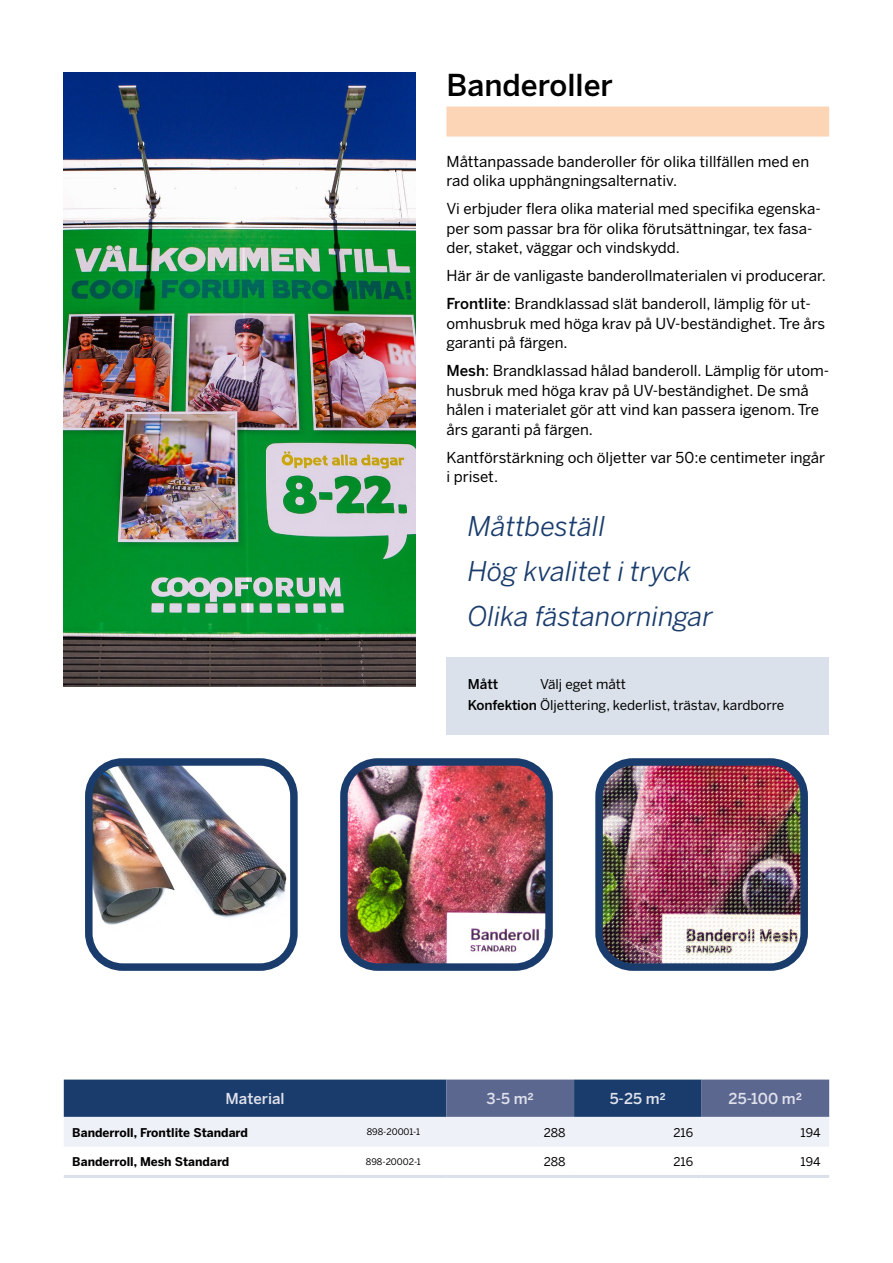
<style>
.page{position:relative;width:893px;height:1263px;background:#fff}
.page>*{position:absolute;margin:0;border:0;box-sizing:border-box;transform-origin:0 0}
.Produktnamn{font:500 30px "Benton Sans";color:#000}
.Argument{font:italic 27px "Benton Sans";color:#193c6c}
.Produktbeskrivning{font:15px/19.5px "Benton Sans";color:#000}
.Tabell-rubrik-ställn{font:500 15px "Benton Sans";color:#dfe1eb}
.Produktfakta{font:13.5px "Benton Sans";color:#000}
.Produktfakta-2{font:500 13.5px "Benton Sans";color:#000}
.Generell-Storlek{font:700 12px "Benton Sans";color:#000}
.Genrell-Pris{font:12px "Benton Sans";color:#000}
.Generell-ArtNr{font:9px "Benton Sans";color:#000}
.s1{font-weight:500}
</style>
<div class="page">
<img style="left:604px;top:767px;width:195px;height:195px">
<div style="left:595px;top:758px;width:213px;height:213px;border:8px solid #193c6c;border-radius:34px"></div>
<img style="left:94px;top:767px;width:195px;height:158px">
<div style="left:85px;top:758px;width:213px;height:213px;border:8px solid #193c6c;border-radius:34px"></div>
<img style="left:349px;top:767px;width:195px;height:195px">
<div style="left:340px;top:758px;width:213px;height:213px;border:8px solid #193c6c;border-radius:34px"></div>
<svg style="left:64px;top:1079px;width:765px;height:68px;background:#8595b1"></svg>
<hr style="left:64px;top:1175px;width:276px;height:3px;background:#dbe1ea">
<hr style="left:340px;top:1175px;width:106px;height:3px;background:#dbe1ea">
<hr style="left:446px;top:1175px;width:128px;height:3px;background:#dbe1ea">
<hr style="left:574px;top:1175px;width:128px;height:3px;background:#dbe1ea">
<hr style="left:702px;top:1175px;width:127px;height:3px;background:#dbe1ea">
<div style="left:446px;top:107px;width:383px;height:30px;background:#fcd4b6"></div>
<div style="left:446px;top:657px;width:383px;height:56px;background:#dbe1ea"></div>
<div style="left:446px;top:678px;width:383px;height:56px;background:#dbe1ea"></div>
<img style="left:64px;top:72px;width:351px;height:614px">
<p class="Produktnamn" style="left:446px;top:67px;width:168px">Banderoller</p>
<p class="Produktbeskrivning" style="left:446px;top:152px;width:364px">Måttanpassade banderoller för olika tillfällen med en rad olika upphängningsalternativ.</p>
<p class="Produktbeskrivning" style="left:446px;top:199px;width:376px">Vi erbjuder flera olika material med specifika egenska&shy;per som passar bra för olika förutsättningar, tex fasa&shy;der, staket, väggar och vindskydd.</p>
<p class="Produktbeskrivning" style="left:446px;top:266px;width:381px">Här är de vanligaste banderollmaterialen vi producerar.</p>
<p class="Produktbeskrivning" style="left:446px;top:294px;width:380px"><span class="s1">Frontlite</span>: Brandklassad slät banderoll, lämplig för ut&shy;omhusbruk med höga krav på UV-beständighet. Tre års garanti på färgen.</p>
<p class="Produktbeskrivning" style="left:446px;top:361px;width:384px"><span class="s1">Mesh</span>: Brandklassad hålad banderoll. Lämplig för utom&shy;husbruk med höga krav på UV-beständighet. De små hålen i materialet gör att vind kan passera igenom. Tre års garanti på färgen.</p>
<p class="Produktbeskrivning" style="left:446px;top:448px;width:380px">Kantförstärkning och öljetter var 50:e centimeter ingår i priset.</p>
<p class="Argument" style="left:468px;top:510px;width:139px">Måttbeställ</p>
<p class="Argument" style="left:468px;top:555px;width:225px">Hög kvalitet i tryck</p>
<p class="Argument" style="left:468px;top:600px;width:247px">Olika fästanorningar</p>
<p class="Produktfakta-2" style="left:468px;top:676px;width:32px">Mått</p>
<p class="Produktfakta" style="left:540px;top:676px;width:87px">Välj eget mått</p>
<p class="Produktfakta" style="left:468px;top:697px;width:318px"><span class="s1">Konfektion</span> Öljettering, kederlist, trästav, kardborre</p>
<p class="Tabell-rubrik-ställn" style="left:226px;top:1089px;width:61px">Material</p>
<p class="Tabell-rubrik-ställn" style="left:486px;top:1089px;width:49px">3-5 m2</p>
<p class="Tabell-rubrik-ställn" style="left:610px;top:1089px;width:58px">5-25 m2</p>
<p class="Tabell-rubrik-ställn" style="left:729px;top:1089px;width:75px">25-100 m2</p>
<p class="Generell-Storlek" style="left:72px;top:1124px;width:177px">Banderroll, Frontlite Standard</p>
<p class="Generell-ArtNr" style="left:367px;top:1126px;width:55px">898-20001-1</p>
<p class="Genrell-Pris" style="left:544px;top:1125px;width:23px">288</p>
<p class="Genrell-Pris" style="left:673px;top:1125px;width:21px">216</p>
<p class="Genrell-Pris" style="left:801px;top:1125px;width:22px">194</p>
<p class="Generell-Storlek" style="left:72px;top:1154px;width:159px">Banderroll, Mesh Standard</p>
<p class="Generell-ArtNr" style="left:366px;top:1156px;width:56px">898-20002-1</p>
<p class="Genrell-Pris" style="left:544px;top:1155px;width:23px">288</p>
<p class="Genrell-Pris" style="left:673px;top:1155px;width:21px">216</p>
<p class="Genrell-Pris" style="left:801px;top:1155px;width:22px">194</p>
</div>
